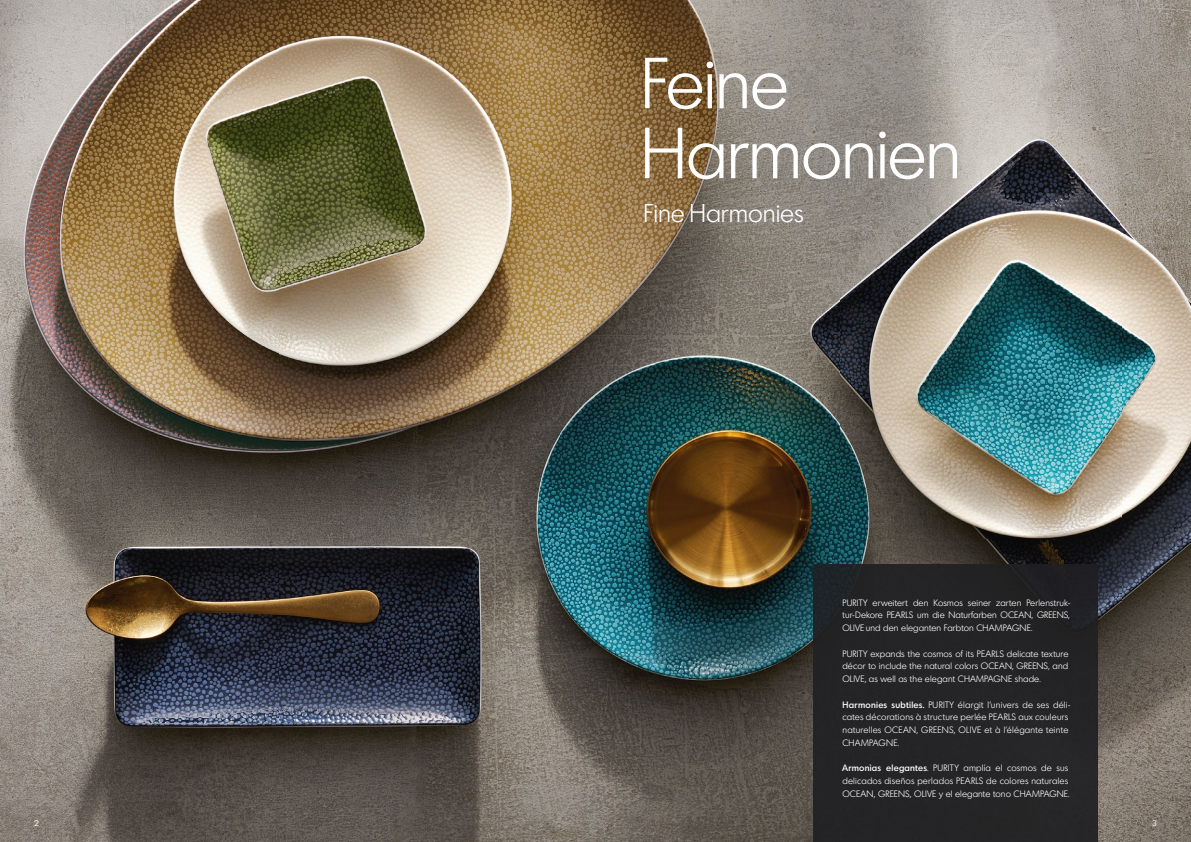
<style>
.page{position:relative;width:1191px;height:842px;background:#fff}
.page>*{position:absolute;margin:0;border:0;box-sizing:border-box;transform-origin:0 0}
.t1{font:300 70px/70px "Bauscher";letter-spacing:-.02em;color:#fff}
.t2{font:300 25px "Bauscher";letter-spacing:-.005em;color:#fff}
.t3{font:300 9px/12.7px "Bauscher";letter-spacing:.02em;color:#fff;text-align:justify}
.t4{font:8px "Bauscher";color:#fff}
.s1{font-weight:500}
</style>
<div class="page">
<img style="left:0;top:0;width:1121px;height:539px">
<img style="left:1121px;top:0;width:70px;height:842px">
<img style="left:0;top:539px;width:840px;height:269px">
<img style="left:840px;top:539px;width:281px;height:33px">
<img style="left:1097px;top:572px;width:24px;height:270px">
<img style="left:0;top:808px;width:814px;height:34px">
<div style="left:814px;top:565px;width:283px;height:277px;background:#242426"></div>
<h1 class="t1" style="left:640px;top:47px;width:322px">Feine<br>Harmonien</h1>
<h2 class="t2" style="left:643px;top:198px;width:162px">Fine Harmonies</h2>
<p class="t3" style="left:842px;top:596px;width:230px">PURITY erweitert den Kosmos seiner zarten Perlenstruk&shy;tur-Dekore PEARLS um die Naturfarben OCEAN, GREENS, OLIVE und den eleganten Farbton CHAMPAGNE.</p>
<p class="t3" style="left:842px;top:647px;width:227px">PURITY expands the cosmos of its PEARLS delicate texture décor to include the natural colors OCEAN, GREENS, and OLIVE, as well as the elegant CHAMPAGNE shade.</p>
<p class="t3" style="left:842px;top:698px;width:230px;text-align:left"><span class="s1">Harmonies subtiles.</span> PURITY élargit l‘univers de ses déli&shy;cates décorations à structure perlée PEARLS aux couleurs naturelles OCEAN, GREENS, OLIVE et à l‘élégante teinte CHAMPAGNE.</p>
<p class="t3" style="left:842px;top:761px;width:229px;text-align:left"><span class="s1">Armonìas elegantes</span>. PURITY amplía el cosmos de sus delicados diseños perlados PEARLS de colores naturales<br>OCEAN, GREENS, OLIVE y el elegante tono CHAMPAGNE.</p>
<p class="t4" style="left:34px;top:819px;width:6px">2</p>
<p class="t4" style="left:1152px;top:819px;width:6px">3</p>
</div>
